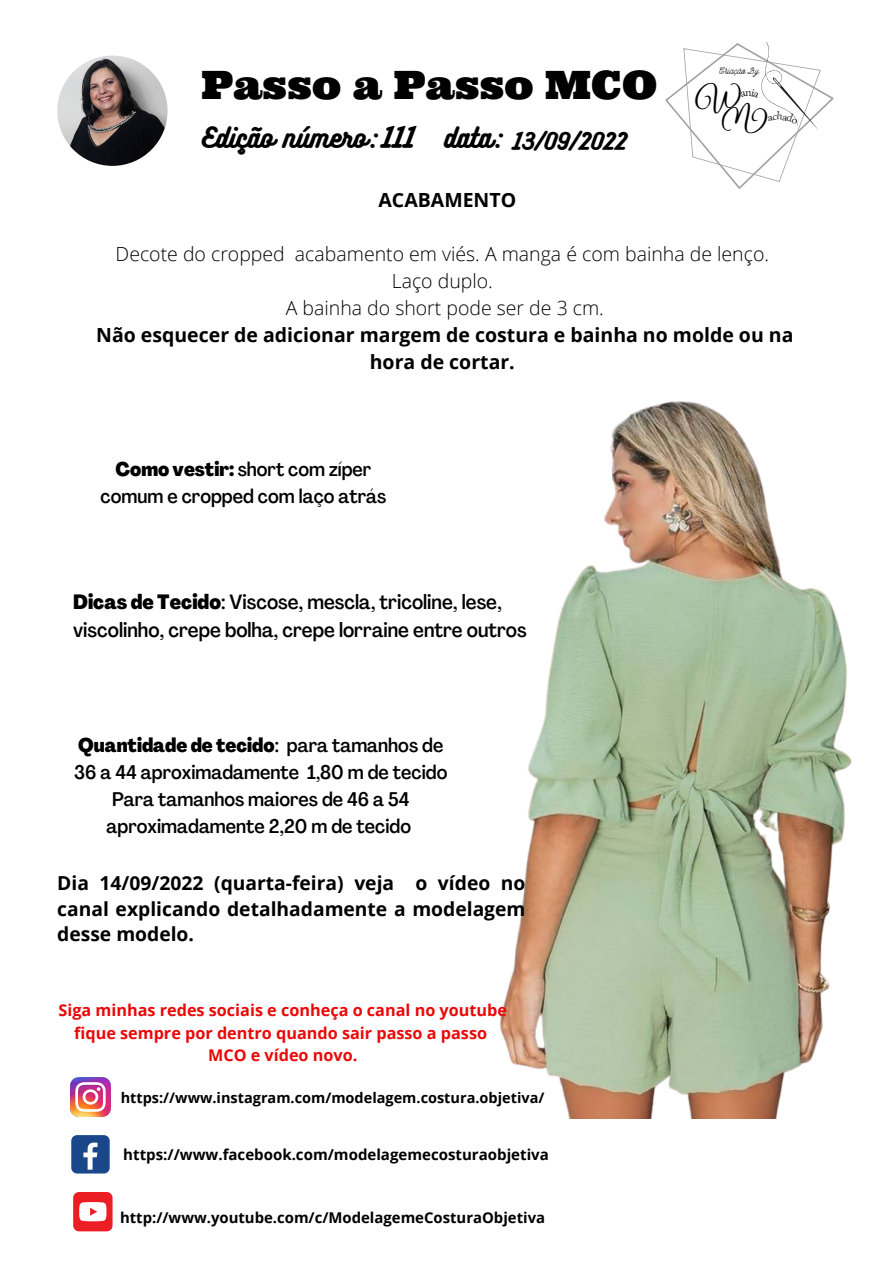
<style>
.page{position:relative;width:893px;height:1264px;background:#fff}
.page>*{position:absolute;margin:0;border:0;box-sizing:border-box;transform-origin:0 0}
.t1{font:39px "Ultra";color:#000}
.t2{font:25.05px "Bukhari Script";color:#000}
.t3{font:500 condensed 20.4px/28px "Agrandir";color:#000}
.t4{font:500 condensed 19.5px/27px "Agrandir";color:#000;text-align:center}
.t5{font:300 19.5px/27px "Open Sans";color:#000;text-align:center}
.t6{font:700 19.5px/27px "Open Sans";color:#000;text-align:center}
.t7{font:700 19.2px/25.8px "Open Sans";color:#000;text-align:justify}
.t8{font:700 16.2px/22.6px "Open Sans";color:#eb0808;text-align:center}
.t9{font:700 15px "Open Sans";color:#000}
.t10{font:700 14.85px "Open Sans";color:#000}
.t11{font:700 14.55px "Open Sans";color:#000}
.t12{font:9.45px "Badhorse Script";color:#000}
.s1{font-size:25.35px}
.s2{font-size:21px}
.s3{font-weight:800}
</style>
<div class="page">
<img style="left:71px;top:1077px;width:39px;height:39px">
<div style="left:71px;top:1135px;width:39px;height:38px;background:#1a4789;border-radius:6px"></div>
<svg style="left:83px;top:1142px;width:14px;height:27px"></svg>
<svg style="left:73px;top:1192px;width:39px;height:39px"></svg>
<img style="left:57px;top:56px;width:110px;height:110px;border-radius:50%">
<img style="left:499px;top:401px;width:353px;height:717px">
<svg style="left:665px;top:42px;width:168px;height:147px"></svg>
<h1 class="t1" style="left:201px;top:60px;width:457px">Passo a Passo MCO</h1>
<p class="t2" style="left:202px;top:121px;width:426px">Edição número: <span class="s1">111</span> data: <span class="s2">13/09/2022</span></p>
<p class="t12" style="left:717px;top:64px;width:42px">Criação By</p>
<p class="t6" style="left:378px;top:186px;width:139px">ACABAMENTO</p>
<p class="t5" style="left:116px;top:239px;width:655px">Decote do cropped acabamento em viés. A manga é com bainha de lenço.<br>Laço duplo.<br>A bainha do short pode ser de 3 cm.</p>
<p class="t6" style="left:96px;top:320px;width:698px">Não esquecer de adicionar margem de costura e bainha no molde ou na hora de cortar.</p>
<p class="t4" style="left:100px;top:458px;width:287px"><span class="s3">Como vestir:</span> short com zíper comum e cropped com laço atrás</p>
<p class="t3" style="left:73px;top:589px;width:455px"><span class="s3">Dicas de Tecido</span>: Viscose, mescla, tricoline, lese, viscolinho, crepe bolha, crepe lorraine entre outros</p>
<p class="t4" style="left:74px;top:733px;width:374px"><span class="s3">Quantidade de tecido</span>: para tamanhos de 36 a 44 aproximadamente 1,80 m de tecido Para tamanhos maiores de 46 a 54 aproximadamente 2,20 m de tecido</p>
<p class="t7" style="left:57px;top:869px;width:469px">Dia 14/09/2022 (quarta-feira) veja o vídeo no canal explicando detalhadamente a modelagem desse modelo.</p>
<p class="t8" style="left:58px;top:998px;width:450px">Siga minhas redes sociais e conheça o canal no youtube fique sempre por dentro quando sair passo a passo<br>MCO e vídeo novo.</p>
<p class="t11" style="left:121px;top:1087px;width:425px">https://www.instagram.com/modelagem.costura.objetiva/</p>
<p class="t9" style="left:123px;top:1143px;width:427px">https://www.facebook.com/modelagemecosturaobjetiva</p>
<p class="t10" style="left:120px;top:1206px;width:426px">http://www.youtube.com/c/ModelagemeCosturaObjetiva</p>
</div>
